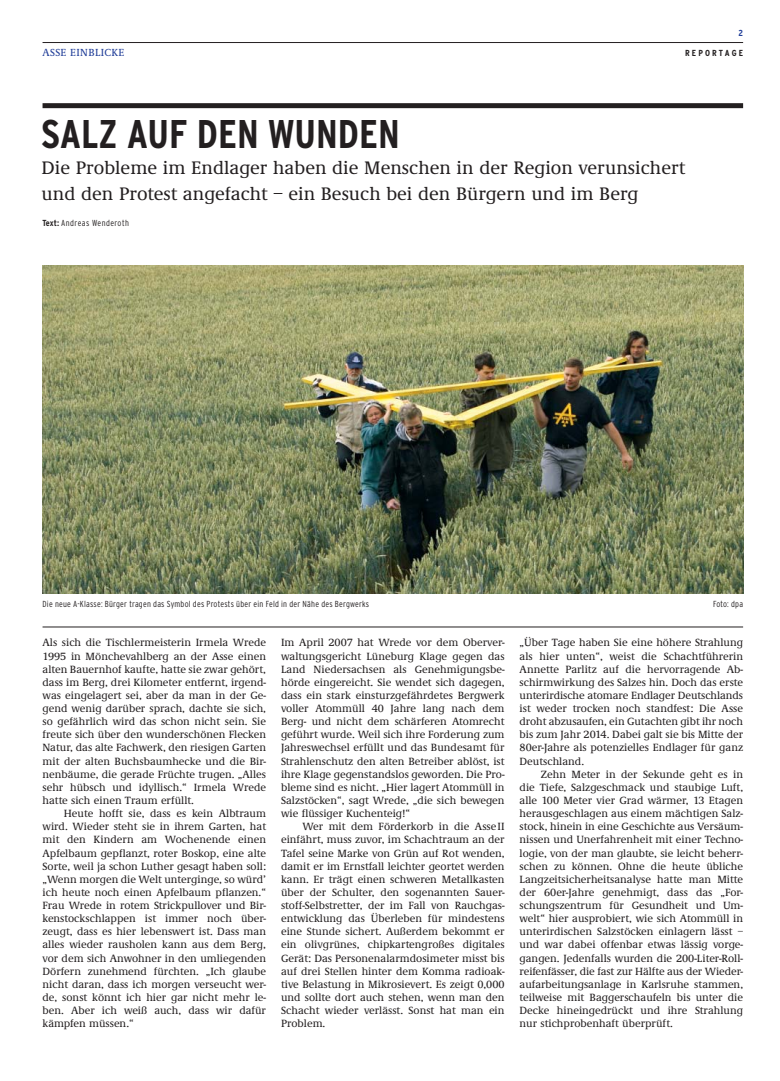
<style>
.page{position:relative;width:780px;height:1081px;background:#fff}
.page>*{position:absolute;margin:0;border:0;box-sizing:border-box;transform-origin:0 0}
.t1{font:700 condensed 40px "Interstate";color:#231f20}
.t2{font:500 18.75px/26.2px "Demos";color:#231f20}
.t3{font:500 10.88px/13.1px "Demos";color:#231f20;text-align:justify}
.t4{font:500 10.62px "Demos";letter-spacing:.03em;color:#223f99}
.t5{font:300 condensed 8.75px "Interstate";letter-spacing:.025em;color:#231f20}
.t6{font:300 condensed 8.75px "Interstate";letter-spacing:.05em;color:#231f20}
.t7{font:700 condensed 8.75px "Interstate";letter-spacing:.235em;color:#231f20;scale:1.05 1}
.t8{font:700 condensed 8.75px "Interstate";color:#223f99;scale:1.05 1}
.s1{font-weight:700}
</style>
<div class="page">
<div style="left:43px;top:103px;width:700px;height:5px;background:#231f20"></div>
<hr style="left:43px;top:42px;width:700px;height:1px;background:#231f20">
<img style="left:43px;top:266px;width:700px;height:328px">
<hr style="left:43px;top:627px;width:700px;height:1px;background:#231f20">
<p class="t4" style="left:43px;top:48px;width:83px">ASSE EINBLICKE</p>
<p class="t8" style="left:738px;top:30px;width:6px">2</p>
<p class="t7" style="left:685px;top:49px;width:57px">REPORTAGE</p>
<h1 class="t1" style="left:41px;top:118px;width:360px">SALZ AUF DEN WUNDEN</h1>
<h2 class="t2" style="left:42px;top:156px;width:645px">Die Probleme im Endlager haben die Menschen in der Region verunsichert und den Protest angefacht – ein Besuch bei den Bürgern und im Berg</h2>
<p class="t6" style="left:43px;top:220px;width:88px"><span class="s1">Text:</span> Andreas Wenderoth</p>
<p class="t5" style="left:43px;top:601px;width:328px">Die neue A-Klasse: Bürger tragen das Symbol des Protests über ein Feld in der Nähe des Bergwerks</p>
<p class="t3" style="left:43px;top:637px;width:225px">Als sich die Tischlermeisterin Irmela Wrede 1995 in Mönchevahlberg an der Asse einen alten Bauernhof kaufte, hatte sie zwar gehört, dass im Berg, drei Kilometer entfernt, irgend&shy;was eingelagert sei, aber da man in der Ge&shy;gend wenig darüber sprach, dachte sie sich, so gefährlich wird das schon nicht sein. Sie freute sich über den wunderschönen Flecken Natur, das alte Fachwerk, den riesigen Garten mit der alten Buchsbaumhecke und die Bir&shy;nenbäume, die gerade Früchte trugen. „Alles sehr hübsch und idyllisch.“ Irmela Wrede hatte sich einen Traum erfüllt.</p>
<p class="t3" style="left:43px;top:808px;width:225px;text-indent:21px">Heute hofft sie, dass es kein Albtraum wird. Wieder steht sie in ihrem Garten, hat mit den Kindern am Wochenende einen Apfelbaum gepflanzt, roter Boskop, eine alte Sorte, weil ja schon Luther gesagt haben soll: „Wenn morgen die Welt unterginge, so würd’ ich heute noch einen Apfelbaum pflanzen.“ Frau Wrede in rotem Strickpullover und Bir&shy;kenstockschlappen ist immer noch über&shy;zeugt, dass es hier lebenswert ist. Dass man alles wieder rausholen kann aus dem Berg, vor dem sich Anwohner in den umliegenden Dörfern zunehmend fürchten. „Ich glaube nicht daran, dass ich morgen verseucht wer&shy;de, sonst könnt ich hier gar nicht mehr le&shy;ben. Aber ich weiß auch, dass wir dafür kämpfen müssen.“</p>
<p class="t3" style="left:281px;top:637px;width:225px">Im April 2007 hat Wrede vor dem Oberver&shy;waltungsgericht Lüneburg Klage gegen das Land Niedersachsen als Genehmigungsbe&shy;hörde eingereicht. Sie wendet sich dagegen, dass ein stark einsturzgefährdetes Bergwerk voller Atommüll 40 Jahre lang nach dem Berg- und nicht dem schärferen Atomrecht geführt wurde. Weil sich ihre Forderung zum Jahreswechsel erfüllt und das Bundesamt für Strahlenschutz den alten Betreiber ablöst, ist ihre Klage gegenstandslos geworden. Die Pro&shy;bleme sind es nicht. „Hier lagert Atommüll in Salzstöcken“, sagt Wrede, „die sich bewegen wie flüssiger Kuchenteig!“</p>
<p class="t3" style="left:281px;top:821px;width:225px;text-indent:21px">Wer mit dem Förderkorb in die AsseII einfährt, muss zuvor, im Schachtraum an der Tafel seine Marke von Grün auf Rot wenden, damit er im Ernstfall leichter geortet werden kann. Er trägt einen schweren Metallkasten über der Schulter, den sogenannten Sauer&shy;stoff-Selbstretter, der im Fall von Rauchgas&shy;entwicklung das Überleben für mindestens eine Stunde sichert. Außerdem bekommt er ein olivgrünes, chipkartengroßes digitales Gerät: Das Personenalarmdosimeter misst bis auf drei Stellen hinter dem Komma radioak&shy;tive Belastung in Mikrosievert. Es zeigt 0,000 und sollte dort auch stehen, wenn man den Schacht wieder verlässt. Sonst hat man ein Problem.</p>
<p class="t5" style="left:713px;top:601px;width:32px">Foto: dpa</p>
<p class="t3" style="left:519px;top:637px;width:225px">„Über Tage haben Sie eine höhere Strahlung als hier unten“, weist die Schachtführerin Annette Parlitz auf die hervorragende Ab&shy;schirmwirkung des Salzes hin. Doch das erste unterirdische atomare Endlager Deutschlands ist weder trocken noch standfest: Die Asse droht abzusaufen, ein Gutachten gibt ihr noch bis zum Jahr 2014. Dabei galt sie bis Mitte der 80er-Jahre als potenzielles Endlager für ganz Deutschland.</p>
<p class="t3" style="left:519px;top:768px;width:225px;text-indent:21px">Zehn Meter in der Sekunde geht es in die Tiefe, Salzgeschmack und staubige Luft, alle 100 Meter vier Grad wärmer, 13 Etagen herausgeschlagen aus einem mächtigen Salz&shy;stock, hinein in eine Geschichte aus Versäum&shy;nissen und Unerfahrenheit mit einer Techno&shy;logie, von der man glaubte, sie leicht beherr&shy;schen zu können. Ohne die heute übliche Langzeitsicherheitsanalyse hatte man Mitte der 60er-Jahre genehmigt, dass das „For&shy;schungszentrum für Gesundheit und Um&shy;welt“ hier ausprobiert, wie sich Atommüll in unterirdischen Salzstöcken einlagern lässt – und war dabei offenbar etwas lässig vorge&shy;gangen. Jedenfalls wurden die 200-Liter-Roll&shy;reifenfässer, die fast zur Hälfte aus der Wieder&shy;aufarbeitungsanlage in Karlsruhe stammen, teilweise mit Baggerschaufeln bis unter die Decke hineingedrückt und ihre Strahlung nur stichprobenhaft überprüft.</p>
</div>
